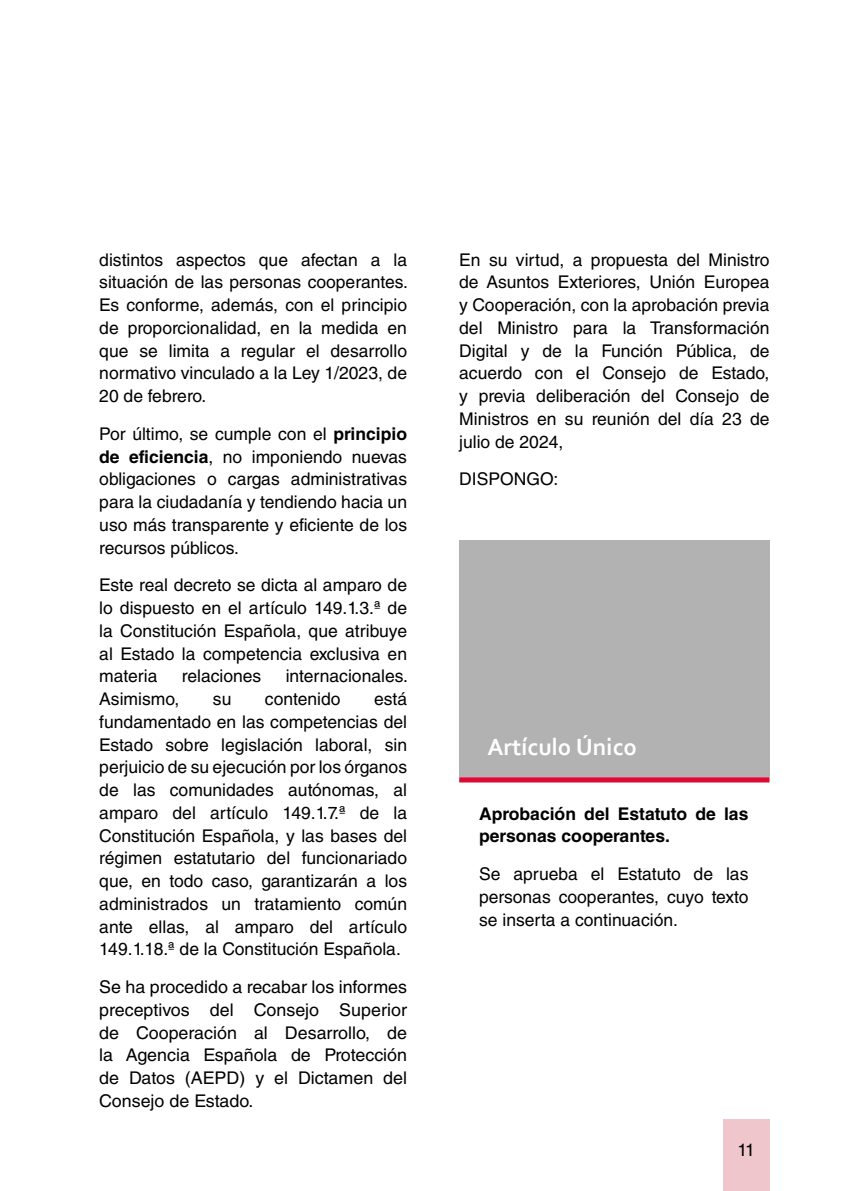
<style>
.page{position:relative;width:844px;height:1191px;background:#fff}
.page>*{position:absolute;margin:0;border:0;box-sizing:border-box;transform-origin:0 0}
.t1{font:700 24.5px "Corbel";color:#fff}
.t2{font:17.5px/22.8px "Helvetica LT Std";color:#000;text-align:justify}
.t3{font:700 17.5px/22.8px "Helvetica LT Std";color:#000}
.s1{font-weight:700}
</style>
<div class="page">
<div style="left:722px;top:1119px;width:47px;height:72px;background:#efc6cc"></div>
<div style="left:459px;top:540px;width:310px;height:237px;background:#b3b2b2"></div>
<div style="left:459px;top:777px;width:310px;height:5px;background:#dd0934"></div>
<p class="t2" style="left:99px;top:248px;width:310px">distintos aspectos que afectan a la situación de las personas cooperantes.<br>Es conforme, además, con el principio de proporcionalidad, en la medida en que se limita a regular el desarrollo normativo vinculado a la Ley 1/2023, de 20 de febrero.</p>
<p class="t2" style="left:99px;top:422px;width:309px">Por último, se cumple con el <span class="s1">principio de eficiencia</span>, no imponiendo nuevas obligaciones o cargas administrativas para la ciudadanía y tendiendo hacia un uso más transparente y eficiente de los recursos públicos.</p>
<p class="t2" style="left:99px;top:574px;width:309px">Este real decreto se dicta al amparo de lo dispuesto en el artículo 149.1.3.ª de la Constitución Española, que atribuye al Estado la competencia exclusiva en materia</p>
<p class="t2" style="left:182px;top:665px;width:81px">relaciones</p>
<p class="t2" style="left:285px;top:665px;width:124px">internacionales.</p>
<p class="t2" style="left:99px;top:687px;width:309px;text-indent:275px">está fundamentado en las competencias del Estado sobre legislación laboral, sin perjuicio de su ejecución por los órganos de las comunidades autónomas, al amparo del artículo 149.1.7.ª de la Constitución Española, y las bases del régimen estatutario del funcionariado que, en todo caso, garantizarán a los administrados un tratamiento común ante ellas, al amparo del artículo 149.1.18.ª de la Constitución Española.</p>
<p class="t2" style="left:99px;top:975px;width:309px">Se ha procedido a recabar los informes preceptivos del Consejo Superior de Cooperación al Desarrollo, de la Agencia Española de Protección de Datos (AEPD) y el Dictamen del Consejo de Estado.</p>
<p class="t2" style="left:99px;top:687px;width:81px">Asimismo,</p>
<p class="t2" style="left:213px;top:687px;width:20px">su</p>
<p class="t2" style="left:265px;top:687px;width:77px">contenido</p>
<p class="t2" style="left:459px;top:248px;width:312px">En su virtud, a propuesta del Ministro de Asuntos Exteriores, Unión Europea y Cooperación, con la aprobación previa del Ministro para la Transformación Digital y de la Función Pública, de acuerdo con el Consejo de Estado, y previa deliberación del Consejo de Ministros en su reunión del día 23 de julio de 2024,</p>
<p class="t2" style="left:459px;top:468px;width:101px">DISPONGO:</p>
<h1 class="t1" style="left:487px;top:732px;width:151px">Artículo Único</h1>
<p class="t3" style="left:479px;top:802px;width:271px">Aprobación del Estatuto de las personas cooperantes.</p>
<p class="t2" style="left:479px;top:862px;width:271px">Se aprueba el Estatuto de las personas cooperantes, cuyo texto se inserta a continuación.</p>
<p class="t2" style="left:737px;top:1138px;width:19px">11</p>
</div>
